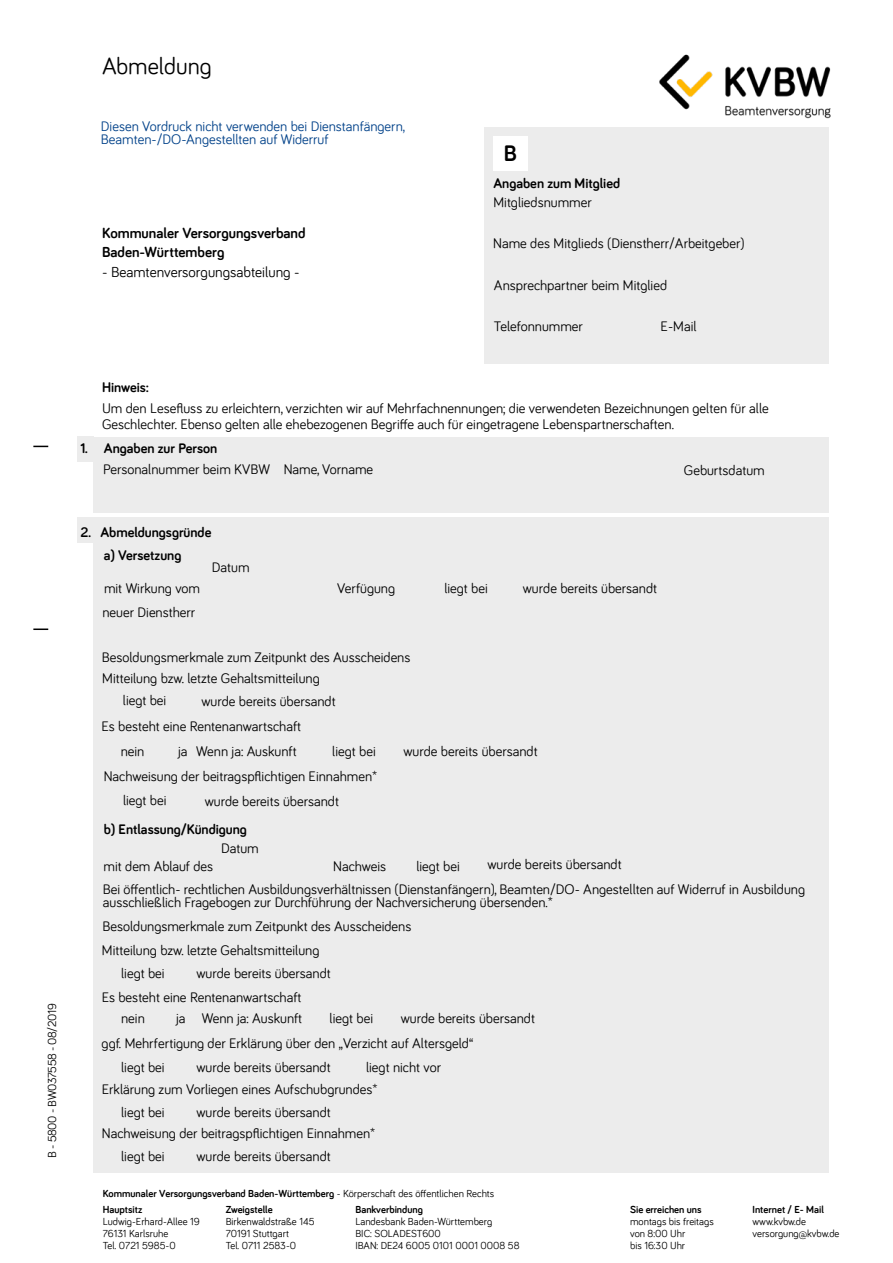
<style>
.page{position:relative;width:893px;height:1263px;background:#fff}
.page>*{position:absolute;margin:0;border:0;box-sizing:border-box;transform-origin:0 0}
.Formatgruppe_1_H1_Überschrift{font:24px "Bariol";color:#000}
.t1{font:700 23.25px "Bariol";color:#000}
.t2{font:700 15px/19.5px "Bariol";color:#000}
.t3{font:15px "Bariol";color:#000}
.Formatgruppe_1_P_Form_reg{font:14.25px/12.8px "Bariol";color:#000}
.Formatgruppe_1_P_Hinweise_Regular{font:14.25px/16.5px "Bariol";color:#000}
.Formatgruppe_1_H2_Hinweise_9_5_11{font:700 14.25px "Bariol";color:#000}
.t4{font:14.25px/12.8px "Bariol";color:#004189}
.Formatgruppe_1_P_Form_reg-2{font:700 14.25px "Bariol";color:#000}
.t5{font:12px "Bariol";letter-spacing:-.03em;color:#000}
.t6{font:10.5px/12px "Bariol";color:#000}
.t7{font:700 10.5px "Bariol";color:#000}
.s1{font-weight:400}
.s2{font-weight:700}
</style>
<div class="page">
<svg style="left:33px;top:446px;width:15px;height:1px"></svg>
<svg style="left:33px;top:628px;width:15px;height:2px"></svg>
<div style="left:485px;top:128px;width:344px;height:236px;background:#ececec"></div>
<div style="left:94px;top:437px;width:735px;height:75px;background:#ececec"></div>
<div style="left:77px;top:437px;width:17px;height:25px;background:#ececec"></div>
<div style="left:94px;top:517px;width:735px;height:655px;background:#ececec"></div>
<div style="left:77px;top:517px;width:17px;height:25px;background:#ececec"></div>
<img style="left:646px;top:54px;width:185px;height:74px">
<div style="left:493px;top:136px;width:34px;height:34px;background:#fff"></div>
<p class="t5" style="left:44px;top:1157px;width:156px;rotate:-90deg">B - 5800 - BW037558 - 08/2019</p>
<h1 class="Formatgruppe_1_H1_Überschrift" style="left:102px;top:50px;width:111px">Abmeldung</h1>
<p class="t4" style="left:101px;top:120px;width:306px">Diesen Vordruck nicht verwenden bei Dienstanfängern,<br>Beamten-/DO-Angestellten auf Widerruf</p>
<p class="t2" style="left:102px;top:222px;width:205px">Kommunaler Versorgungsverband<br>Baden-Württemberg</p>
<p class="t3" style="left:102px;top:262px;width:199px">- Beamtenversorgungsabteilung -</p>
<p class="t1" style="left:504px;top:138px;width:15px">B</p>
<h2 class="Formatgruppe_1_H2_Hinweise_9_5_11" style="left:493px;top:173px;width:128px">Angaben zum Mitglied</h2>
<p class="Formatgruppe_1_P_Form_reg" style="left:493px;top:196px;width:100px">Mitgliedsnummer</p>
<p class="Formatgruppe_1_P_Form_reg" style="left:493px;top:237px;width:253px">Name des Mitglieds (Dienstherr/Arbeitgeber)</p>
<p class="Formatgruppe_1_P_Form_reg" style="left:494px;top:278px;width:175px">Ansprechpartner beim Mitglied</p>
<p class="Formatgruppe_1_P_Form_reg" style="left:494px;top:319px;width:91px">Telefonnummer</p>
<p class="Formatgruppe_1_P_Form_reg" style="left:661px;top:319px;width:37px">E-Mail</p>
<h2 class="Formatgruppe_1_H2_Hinweise_9_5_11" style="left:102px;top:377px;width:49px">Hinweis:</h2>
<p class="Formatgruppe_1_P_Hinweise_Regular" style="left:102px;top:399px;width:668px">Um den Lesefluss zu erleichtern, verzichten wir auf Mehrfachnennungen; die verwendeten Bezeichnungen gelten für alle<br>Geschlechter. Ebenso gelten alle ehebezogenen Begriffe auch für eingetragene Lebenspartnerschaften.</p>
<h2 class="Formatgruppe_1_H2_Hinweise_9_5_11" style="left:80px;top:439px;width:139px">1. Angaben zur Person</h2>
<p class="Formatgruppe_1_P_Form_reg" style="left:103px;top:462px;width:168px">Personalnummer beim KVBW</p>
<p class="Formatgruppe_1_P_Form_reg" style="left:284px;top:462px;width:91px">Name, Vorname</p>
<p class="Formatgruppe_1_P_Form_reg" style="left:684px;top:463px;width:82px">Geburtsdatum</p>
<h2 class="Formatgruppe_1_H2_Hinweise_9_5_11" style="left:80px;top:523px;width:133px">2. Abmeldungsgründe</h2>
<p class="Formatgruppe_1_P_Form_reg-2" style="left:104px;top:545px;width:79px">a) Versetzung</p>
<p class="Formatgruppe_1_P_Form_reg" style="left:104px;top:581px;width:98px">mit Wirkung vom</p>
<p class="Formatgruppe_1_P_Form_reg" style="left:103px;top:605px;width:94px">neuer Dienstherr</p>
<p class="Formatgruppe_1_P_Form_reg" style="left:212px;top:560px;width:39px">Datum</p>
<p class="Formatgruppe_1_P_Form_reg" style="left:337px;top:581px;width:59px">Verfügung</p>
<p class="Formatgruppe_1_P_Form_reg" style="left:102px;top:651px;width:310px">Besoldungsmerkmale zum Zeitpunkt des Ausscheidens</p>
<p class="Formatgruppe_1_P_Form_reg" style="left:102px;top:671px;width:219px">Mitteilung bzw. letzte Gehaltsmitteilung</p>
<p class="Formatgruppe_1_P_Form_reg" style="left:123px;top:693px;width:45px">liegt bei</p>
<p class="Formatgruppe_1_P_Form_reg" style="left:201px;top:694px;width:136px">wurde bereits übersandt</p>
<p class="Formatgruppe_1_P_Form_reg" style="left:101px;top:720px;width:201px">Es besteht eine Rentenanwartschaft</p>
<p class="Formatgruppe_1_P_Form_reg" style="left:444px;top:581px;width:45px">liegt bei</p>
<p class="Formatgruppe_1_P_Form_reg" style="left:523px;top:581px;width:136px">wurde bereits übersandt</p>
<p class="Formatgruppe_1_P_Form_reg" style="left:196px;top:744px;width:102px">Wenn ja: Auskunft</p>
<p class="Formatgruppe_1_P_Form_reg" style="left:332px;top:744px;width:45px">liegt bei</p>
<p class="Formatgruppe_1_P_Form_reg" style="left:403px;top:744px;width:136px">wurde bereits übersandt</p>
<p class="Formatgruppe_1_P_Form_reg" style="left:121px;top:744px;width:25px">nein</p>
<p class="Formatgruppe_1_P_Form_reg" style="left:178px;top:744px;width:11px">ja</p>
<p class="Formatgruppe_1_P_Form_reg" style="left:123px;top:793px;width:45px">liegt bei</p>
<p class="Formatgruppe_1_P_Form_reg" style="left:205px;top:794px;width:136px">wurde bereits übersandt</p>
<p class="Formatgruppe_1_P_Form_reg" style="left:104px;top:770px;width:275px">Nachweisung der beitragspflichtigen Einnahmen*</p>
<h2 class="Formatgruppe_1_H2_Hinweise_9_5_11" style="left:104px;top:820px;width:145px">b) Entlassung/Kündigung</h2>
<p class="Formatgruppe_1_P_Form_reg" style="left:104px;top:859px;width:111px">mit dem Ablauf des</p>
<p class="Formatgruppe_1_P_Form_reg" style="left:221px;top:841px;width:39px">Datum</p>
<p class="Formatgruppe_1_P_Form_reg" style="left:333px;top:859px;width:55px">Nachweis</p>
<p class="Formatgruppe_1_P_Form_reg" style="left:416px;top:859px;width:45px">liegt bei</p>
<p class="Formatgruppe_1_P_Form_reg" style="left:487px;top:857px;width:136px">wurde bereits übersandt</p>
<p class="Formatgruppe_1_P_Form_reg" style="left:103px;top:882px;width:704px">Bei öffentlich- rechtlichen Ausbildungsverhältnissen (Dienstanfängern), Beamten/DO- Angestellten auf Widerruf in Ausbildung ausschließlich Fragebogen zur Durchführung der Nachversicherung übersenden.*</p>
<p class="Formatgruppe_1_P_Form_reg" style="left:103px;top:919px;width:310px">Besoldungsmerkmale zum Zeitpunkt des Ausscheidens</p>
<p class="Formatgruppe_1_P_Form_reg" style="left:102px;top:943px;width:219px">Mitteilung bzw. letzte Gehaltsmitteilung</p>
<p class="Formatgruppe_1_P_Form_reg" style="left:121px;top:966px;width:45px">liegt bei</p>
<p class="Formatgruppe_1_P_Form_reg" style="left:196px;top:966px;width:136px">wurde bereits übersandt</p>
<p class="Formatgruppe_1_P_Form_reg" style="left:102px;top:991px;width:201px">Es besteht eine Rentenanwartschaft</p>
<p class="Formatgruppe_1_P_Form_reg" style="left:330px;top:1011px;width:45px">liegt bei</p>
<p class="Formatgruppe_1_P_Form_reg" style="left:401px;top:1011px;width:136px">wurde bereits übersandt</p>
<p class="Formatgruppe_1_P_Form_reg" style="left:202px;top:1011px;width:102px">Wenn ja: Auskunft</p>
<p class="Formatgruppe_1_P_Form_reg" style="left:121px;top:1011px;width:25px">nein</p>
<p class="Formatgruppe_1_P_Form_reg" style="left:176px;top:1011px;width:11px">ja</p>
<p class="Formatgruppe_1_P_Form_reg" style="left:121px;top:1060px;width:45px">liegt bei</p>
<p class="Formatgruppe_1_P_Form_reg" style="left:196px;top:1060px;width:136px">wurde bereits übersandt</p>
<p class="Formatgruppe_1_P_Form_reg" style="left:102px;top:1082px;width:277px">Erklärung zum Vorliegen eines Aufschubgrundes*</p>
<p class="Formatgruppe_1_P_Form_reg" style="left:102px;top:1036px;width:373px">ggf. Mehrfertigung der Erklärung über den „Verzicht auf Altersgeld“</p>
<p class="Formatgruppe_1_P_Form_reg" style="left:366px;top:1060px;width:77px">liegt nicht vor</p>
<p class="Formatgruppe_1_P_Form_reg" style="left:121px;top:1105px;width:45px">liegt bei</p>
<p class="Formatgruppe_1_P_Form_reg" style="left:197px;top:1105px;width:136px">wurde bereits übersandt</p>
<p class="Formatgruppe_1_P_Form_reg" style="left:102px;top:1126px;width:275px">Nachweisung der beitragspflichtigen Einnahmen*</p>
<p class="Formatgruppe_1_P_Form_reg" style="left:121px;top:1149px;width:45px">liegt bei</p>
<p class="Formatgruppe_1_P_Form_reg" style="left:197px;top:1149px;width:136px">wurde bereits übersandt</p>
<p class="t7" style="left:103px;top:1186px;width:393px">Kommunaler Versorgungsverband Baden-Württemberg <span class="s1">- Körperschaft des öffentlichen Rechts</span></p>
<p class="t6" style="left:103px;top:1203px;width:98px"><span class="s2">Hauptsitz<br></span>Ludwig-Erhard-Allee 19<br>76131 Karlsruhe<br>Tel. 0721 5985-0</p>
<p class="t6" style="left:226px;top:1203px;width:90px"><span class="s2">Zweigstelle<br></span>Birkenwaldstraße 145<br>70191 Stuttgart<br>Tel. 0711 2583-0</p>
<p class="t6" style="left:630px;top:1203px;width:85px"><span class="s2">Sie erreichen uns </span>montags bis freitags von 8:00 Uhr<br>bis 16:30 Uhr</p>
<p class="t6" style="left:753px;top:1203px;width:88px"><span class="s2">Internet / E- Mail </span>www.kvbw.de versorgung@kvbw.de</p>
<p class="t6" style="left:355px;top:1203px;width:166px"><span class="s2">Bankverbindung<br></span>Landesbank Baden-Württemberg<br>BIC: SOLADEST600<br>IBAN: DE24 6005 0101 0001 0008 58</p>
</div>
